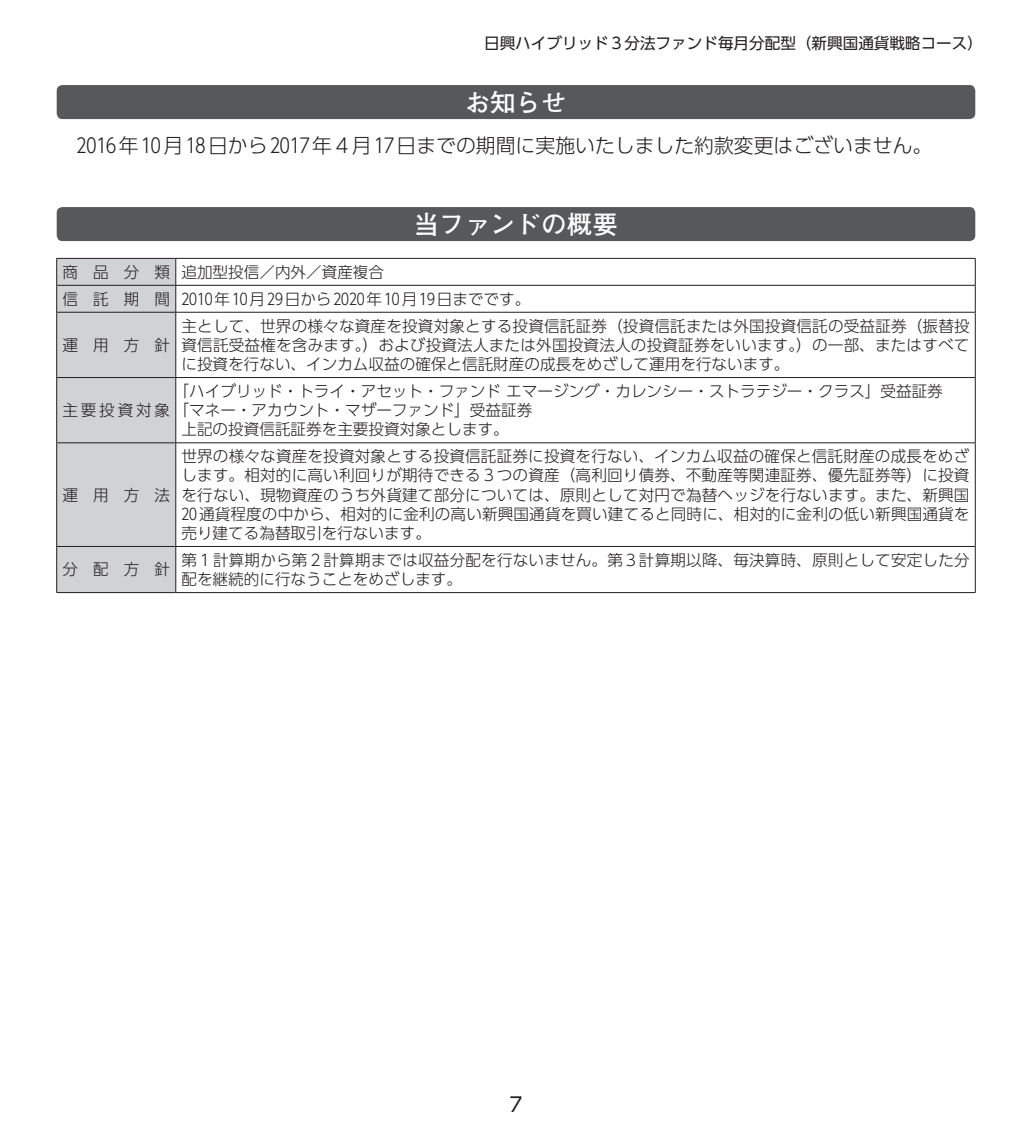
<style>
.page{position:relative;width:1032px;height:1134px;background:#fff}
.page>*{position:absolute;margin:0;border:0;box-sizing:border-box;transform-origin:0 0}
.t1{font:700 25.6px "Futo Go B101 Pro";color:#fff}
.t2{font:300 19.8px "UD Shin Go Pro";color:#231f20}
.t3{font:19.8px "UD Shin Go Pro";color:#231f20}
.t4{font:300 15.6px/19.2px "UD Shin Go Pro";color:#231f20}
.t5{font:15.6px "UD Shin Go Pro";color:#231f20}
</style>
<div class="page">
<div style="left:57px;top:85px;width:918px;height:34px;background:#57585a;border-radius:6px"></div>
<div style="left:57px;top:207px;width:918px;height:34px;background:#57585a;border-radius:6px"></div>
<hr style="left:176px;top:258px;width:799px;height:1px;background:#231f20">
<hr style="left:176px;top:285px;width:799px;height:1px;background:#231f20">
<div style="left:56px;top:258px;width:120px;height:334px;background:#d1d2d4"></div>
<svg style="left:975px;top:259px;width:1px;height:53px"></svg>
<hr style="left:56px;top:312px;width:120px;height:1px;background:#231f20">
<hr style="left:56px;top:312px;width:1px;height:65px;background:#231f20">
<hr style="left:176px;top:312px;width:799px;height:1px;background:#231f20">
<hr style="left:175px;top:312px;width:1px;height:65px;background:#231f20">
<hr style="left:975px;top:312px;width:1px;height:65px;background:#231f20">
<hr style="left:56px;top:377px;width:120px;height:1px;background:#231f20">
<hr style="left:56px;top:378px;width:1px;height:64px;background:#231f20">
<hr style="left:176px;top:377px;width:799px;height:1px;background:#231f20">
<hr style="left:175px;top:378px;width:1px;height:64px;background:#231f20">
<hr style="left:975px;top:378px;width:1px;height:64px;background:#231f20">
<hr style="left:56px;top:442px;width:120px;height:1px;background:#231f20">
<hr style="left:56px;top:443px;width:1px;height:103px;background:#231f20">
<hr style="left:176px;top:442px;width:799px;height:1px;background:#231f20">
<hr style="left:175px;top:443px;width:1px;height:103px;background:#231f20">
<hr style="left:975px;top:443px;width:1px;height:103px;background:#231f20">
<hr style="left:56px;top:546px;width:120px;height:1px;background:#231f20">
<hr style="left:56px;top:547px;width:1px;height:45px;background:#231f20">
<hr style="left:176px;top:546px;width:799px;height:1px;background:#231f20">
<hr style="left:175px;top:547px;width:1px;height:45px;background:#231f20">
<hr style="left:975px;top:547px;width:1px;height:45px;background:#231f20">
<hr style="left:56px;top:592px;width:120px;height:1px;background:#231f20">
<hr style="left:176px;top:592px;width:799px;height:1px;background:#231f20">
<p class="t5" style="left:484px;top:31px;width:500px">日興ハイブリッド３分法ファンド毎月分配型（新興国通貨戦略コース）</p>
<h1 class="t1" style="left:465px;top:82px;width:104px">お知らせ</h1>
<p class="t2" style="left:77px;top:129px;width:857px">2016年 10月 18日から 2017年4月 17日までの期間に実施いたしました約款変更はございません。</p>
<h1 class="t1" style="left:414px;top:204px;width:206px">当ファンドの概要</h1>
<p class="t4" style="left:62px;top:258px;width:469px;line-height:27px">商 品 分 類 追加型投信／内外／資産複合<br>信 託 期 間 2010年 10月 29日から 2020年 10月 19日までです。</p>
<p class="t4" style="left:62px;top:335px;width:109px">運用方針</p>
<p class="t4" style="left:181px;top:316px;width:790px;text-align:justify">主として、世界の様々な資産を投資対象とする投資信託証券（投資信託または外国投資信託の受益証券（振替投資信託受益権を含みます。）および投資法人または外国投資法人の投資証券をいいます。）の一部、またはすべてに投資を行ない、インカム収益の確保と信託財産の成長をめざして運用を行ないます。</p>
<p class="t4" style="left:62px;top:400px;width:471px">主要投資対象「マネー・アカウント・マザーファンド」受益証券</p>
<p class="t4" style="left:174px;top:381px;width:771px">「ハイブリッド・トライ・アセット・ファンドエマージング・カレンシー・ストラテジー・クラス」受益証券</p>
<p class="t4" style="left:181px;top:419px;width:329px">上記の投資信託証券を主要投資対象とします。</p>
<p class="t4" style="left:62px;top:484px;width:109px">運用方法</p>
<p class="t4" style="left:181px;top:446px;width:789px;text-align:justify">世界の様々な資産を投資対象とする投資信託証券に投資を行ない、インカム収益の確保と信託財産の成長をめざします。相対的に高い利回りが期待できる3つの資産（高利回り債券、不動産等関連証券、優先証券等）に投資を行ない、現物資産のうち外貨建て部分については、原則として対円で為替ヘッジを行ないます。また、新興国20通貨程度の中から、相対的に金利の高い新興国通貨を買い建てると同時に、相対的に金利の低い新興国通貨を売り建てる為替取引を行ないます。</p>
<p class="t4" style="left:62px;top:559px;width:109px">分配方針</p>
<p class="t4" style="left:181px;top:550px;width:790px">第1計算期から第2計算期までは収益分配を行ないません。第3計算期以降、毎決算時、原則として安定した分配を継続的に行なうことをめざします。</p>
<p class="t3" style="left:509px;top:1088px;width:15px">7</p>
</div>
